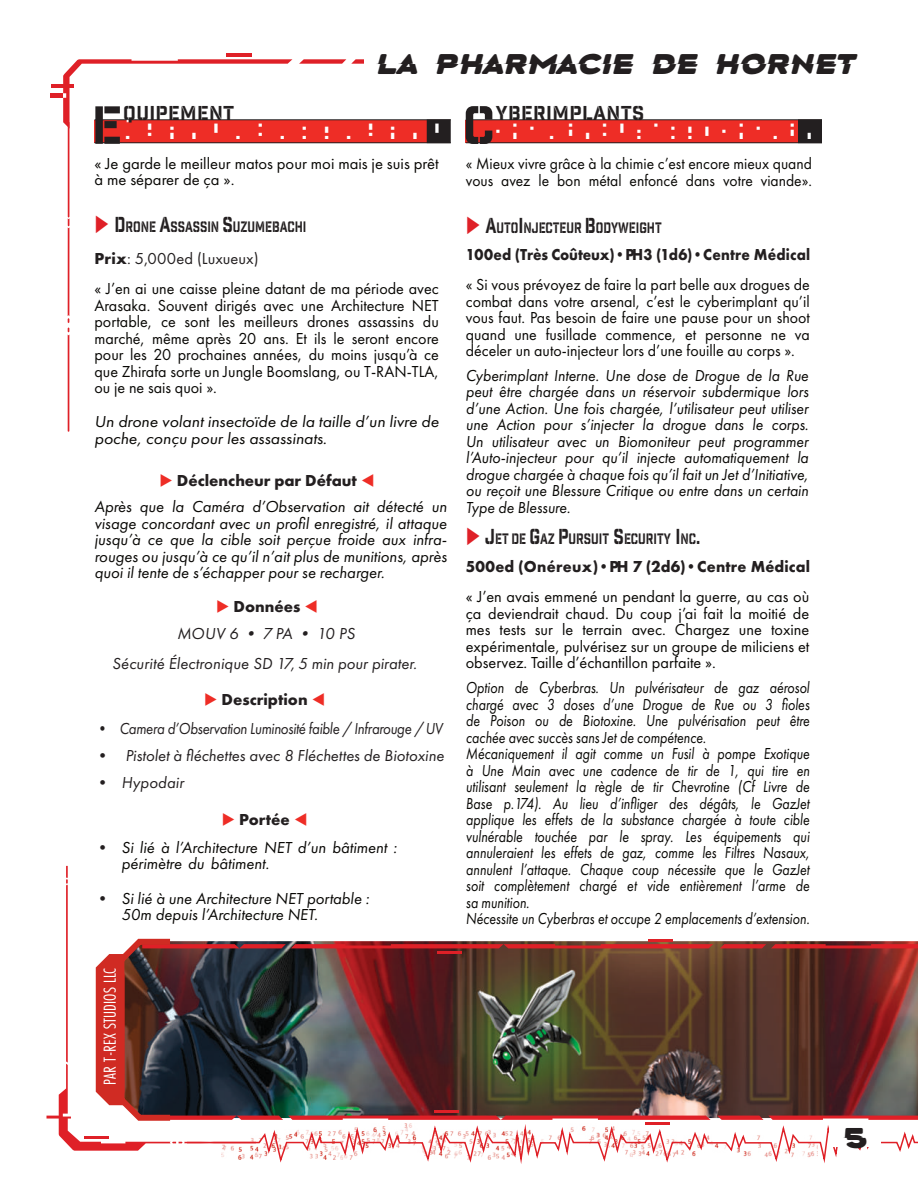
<style>
.page{position:relative;width:918px;height:1188px;background:#fff}
.page>*{position:absolute;margin:0;border:0;box-sizing:border-box;transform-origin:0 0}
.t1{font:52.05px "Industry Inc Stencil";color:#231f20}
.t2{font:italic 28.5px "Bisect";letter-spacing:-.02em;color:#231f20}
.t3{font:28.5px "Bisect";color:#231f20}
.t4{font:19.5px "Industry Inc Stencil";letter-spacing:.02em;color:#231f20}
.t5{font:19.5px "Dotsies";letter-spacing:.72em;color:#fff}
.t6{font:19.5px "Dotsies";letter-spacing:.94em;color:#fff}
.t7{font:18px "Futura PT Cond";letter-spacing:.01em;color:#fff}
.t8{font:italic 16.5px/16.5px "Futura PT";color:#080704;scale:.84 1}
.t9{font:16.5px/16.5px "Futura PT";color:#080704}
.t10{font:italic 16.5px/16.5px "Futura PT";color:#080704;text-align:justify;scale:.95 1}
.t11{font:italic 16.5px/16.5px "Futura PT";color:#080704}
.t12{font:16.5px/16.5px "Futura PT";color:#080704;text-align:justify;scale:.96 1}
.t13{font:italic 16.5px/36.2px "Futura PT";color:#231f20;text-align:center}
.t14{font:16.5px/16.5px "Futura PT";color:#080704;scale:.94 1}
.t15{font:italic 16.5px/16.5px "Futura PT";color:#080704;scale:1.06 1}
.t16{font:italic 16.5px "Futura PT";letter-spacing:-.02em;color:#231f20;scale:.89 1}
.t17{font:700 16.5px "Futura PT";letter-spacing:.01em;color:#231f20;scale:.91 1}
.t18{font:700 16.5px "Futura PT";letter-spacing:.01em;color:#231f20;scale:.96 1}
.t19{font:italic 16.5px/27.2px "Futura PT";letter-spacing:.02em;color:#231f20;text-align:center}
.t20{font:700 16.5px "Futura PT";letter-spacing:.01em;color:#231f20}
.t21{font:14.7px "Industry Inc Stencil";color:#231f20;scale:.8 1}
.s1{color:#df2027}
.s2{font-size:21px}
.s3{font-weight:700;color:#231f20}
.s4{color:#231f20}
.s5{font-family:"Cambria Math";font-style:normal;color:#ee2d26}
.s6{font-weight:700;font-style:normal;color:#231f20}
.s7{font-weight:700;font-style:normal}
.s8{font-style:normal}
.s9{font-family:"Cambria Math";font-weight:400;color:#ee2d26}
.s10{font-style:normal;color:#231f20}
</style>
<div class="page">
<hr style="left:226px;top:54px;width:25px;height:3px;background:#df2027">
<div style="left:50px;top:93px;width:13px;height:5px;background:#df2027"></div>
<hr style="left:51px;top:84px;width:23px;height:4px;background:#df2027">
<svg style="left:63px;top:59px;width:229px;height:373px"></svg>
<svg style="left:299px;top:59px;width:65px;height:5px"></svg>
<div style="left:94px;top:120px;width:345px;height:23px;background:#ee2d26"></div>
<div style="left:427px;top:119px;width:24px;height:24px;background:#231f20"></div>
<hr style="left:94px;top:119px;width:357px;height:1px;background:#231f20">
<hr style="left:94px;top:142px;width:357px;height:1px;background:#231f20">
<div style="left:466px;top:120px;width:344px;height:23px;background:#ee2d26"></div>
<div style="left:798px;top:119px;width:24px;height:24px;background:#231f20"></div>
<hr style="left:466px;top:119px;width:356px;height:1px;background:#231f20">
<hr style="left:466px;top:142px;width:356px;height:1px;background:#231f20">
<img style="left:46px;top:866px;width:872px;height:298px">
<h2 class="t2" style="left:373px;top:52px;width:488px">LA PHARMACIE DE HORNET</h2>
<h1 class="t1" style="left:91px;top:100px;width:33px">E</h1>
<p class="t4" style="left:123px;top:104px;width:113px">QUIPEMENT</p>
<p class="t6" style="left:126px;top:124px;width:314px">Equipementequip</p>
<p class="t9" style="left:94px;top:156px;width:346px">« Je garde le meilleur matos pour moi mais je suis prêt à me séparer de ça ».</p>
<p class="t21" style="left:94px;top:219px;width:266px"><span class="s1">▶</span> <span class="s2">D</span>RONE <span class="s2">A</span>SSASSIN <span class="s2">S</span>UZUMEBACHI</p>
<p class="t9" style="left:94px;top:244px;width:346px;line-height:30.6px"><span class="s3">Prix</span><span class="s4">: 5,000ed (Luxueux)<br></span>« J’en ai une caisse pleine datant de ma période avec</p>
<p class="t9" style="left:95px;top:298px;width:346px;text-align:justify">Arasaka. Souvent dirigés avec une Architecture NET portable, ce sont les meilleurs drones assassins du marché, même après 20 ans. Et ils le seront encore pour les 20 prochaines années, du moins jusqu’à ce que Zhirafa sorte un Jungle Boomslang, ou T-RAN-TLA, ou je ne sais quoi ».</p>
<p class="t15" style="left:94px;top:415px;width:326px">Un drone volant insectoïde de la taille d’un livre de poche, conçu pour les assassinats.</p>
<p class="t11" style="left:94px;top:468px;width:354px;line-height:26.5px;text-align:center"><span class="s5">▶</span> <span class="s6">Déclencheur par Défaut</span> <span class="s5">◀<br></span>Après que la Caméra d’Observation ait détecté un</p>
<p class="t11" style="left:94px;top:516px;width:354px;text-align:justify">visage concordant avec un profil enregistré, il attaque jusqu’à ce que la cible soit perçue froide aux infra&shy;rouges ou jusqu’à ce qu’il n’ait plus de munitions, après quoi il tente de s’échapper pour se recharger.</p>
<p class="t19" style="left:177px;top:594px;width:179px"><span class="s5">▶</span> <span class="s7">Données</span> <span class="s5">◀<br></span>MOUV6•7PA•10PS</p>
<p class="t13" style="left:112px;top:647px;width:306px">Sécurité Électronique SD 17, 5 min pour pirater. <span class="s5">▶</span> <span class="s7">Description</span> <span class="s5">◀</span></p>
<p class="t16" style="left:95px;top:721px;width:392px"><span class="s8">•</span> Camera d’Observation Luminosité faible / Infrarouge / UV</p>
<p class="t13" style="left:94px;top:738px;width:351px"><span class="s8">•</span> Pistolet à fléchettes avec 8 Fléchettes de Biotoxine</p>
<p class="t13" style="left:94px;top:766px;width:91px"><span class="s8">•</span> Hypodair</p>
<p class="t20" style="left:222px;top:813px;width:87px"><span class="s9">▶</span> Portée <span class="s9">◀</span></p>
<p class="t11" style="left:122px;top:840px;width:277px;text-indent:-27px"><span class="s10">•</span> Si lié à l’Architecture NET d’un bâtiment : périmètre du bâtiment.</p>
<p class="t11" style="left:122px;top:891px;width:249px;text-indent:-27px"><span class="s10">•</span> Si lié à une Architecture NET portable :<br>50m depuis l’Architecture NET.</p>
<p class="t7" style="left:102px;top:1085px;width:118px;rotate:-90deg">PAR T-REX STUDIOS LLC</p>
<h1 class="t1" style="left:463px;top:100px;width:34px">C</h1>
<p class="t4" style="left:496px;top:104px;width:150px">YBERIMPLANTS</p>
<p class="t5" style="left:496px;top:124px;width:316px">cyb erimplantscyberi</p>
<p class="t14" style="left:466px;top:157px;width:370px">« Mieux vivre grâce à la chimie c’est encore mieux quand vous avez le bon métal enfoncé dans votre viande».</p>
<p class="t21" style="left:466px;top:220px;width:247px"><span class="s1">▶</span> <span class="s2">A</span>UTO<span class="s2">I</span>NJECTEUR <span class="s2">B</span>ODYWEIGHT</p>
<p class="t17" style="left:466px;top:248px;width:380px">100ed (Très Coûteux)•PH3 (1d6)•Centre Médical</p>
<p class="t12" style="left:466px;top:278px;width:360px">« Si vous prévoyez de faire la part belle aux drogues de combat dans votre arsenal, c’est le cyberimplant qu’il vous faut. Pas besoin de faire une pause pour un shoot quand une fusillade commence, et personne ne va déceler un auto-injecteur lors d’une fouille au corps ».</p>
<p class="t10" style="left:466px;top:368px;width:362px">Cyberimplant Interne. Une dose de Drogue de la Rue peut être chargée dans un réservoir subdermique lors d’une Action. Une fois chargée, l’utilisateur peut utiliser une Action pour s’injecter la drogue dans le corps.<br>Un utilisateur avec un Biomoniteur peut programmer l’Auto-injecteur pour qu’il injecte automatiquement la drogue chargée à chaque fois qu’il fait un Jet d’Initiative, ou reçoit une Blessure Critique ou entre dans un certain Type de Blessure.</p>
<p class="t21" style="left:466px;top:532px;width:295px"><span class="s1">▶</span> <span class="s2">J</span>ET DE <span class="s2">G</span>AZ <span class="s2">P</span>URSUIT <span class="s2">S</span>ECURITY <span class="s2">I</span>NC<span class="s2">.</span></p>
<p class="t18" style="left:466px;top:559px;width:360px">500ed (Onéreux)•PH 7 (2d6)•Centre Médical</p>
<p class="t9" style="left:466px;top:590px;width:345px;text-align:justify">« J’en avais emmené un pendant la guerre, au cas où ça deviendrait chaud. Du coup j’ai fait la moitié de mes tests sur le terrain avec. Chargez une toxine expérimentale, pulvérisez sur un groupe de miliciens et observez. Taille d’échantillon parfaite ».</p>
<p class="t8" style="left:466px;top:681px;width:411px">Option de Cyberbras. Un pulvérisateur de gaz aérosol chargé avec 3 doses d’une Drogue de Rue ou 3 fioles de Poison ou de Biotoxine. Une pulvérisation peut être cachée avec succès sans Jet de compétence.<br>Mécaniquement il agit comme un Fusil à pompe Exotique à Une Main avec une cadence de tir de 1, qui tire en utilisant seulement la règle de tir Chevrotine (Cf Livre de Base p.174). Au lieu d’infliger des dégâts, le GazJet applique les effets de la substance chargée à toute cible vulnérable touchée par le spray. Les équipements qui annuleraient les effets de gaz, comme les Filtres Nasaux, annulent l’attaque. Chaque coup nécessite que le GazJet soit complètement chargé et vide entièrement l’arme de sa munition.<br>Nécessite un Cyberbras et occupe 2 emplacements d’extension.</p>
<h2 class="t3" style="left:844px;top:1127px;width:25px">5</h2>
</div>
